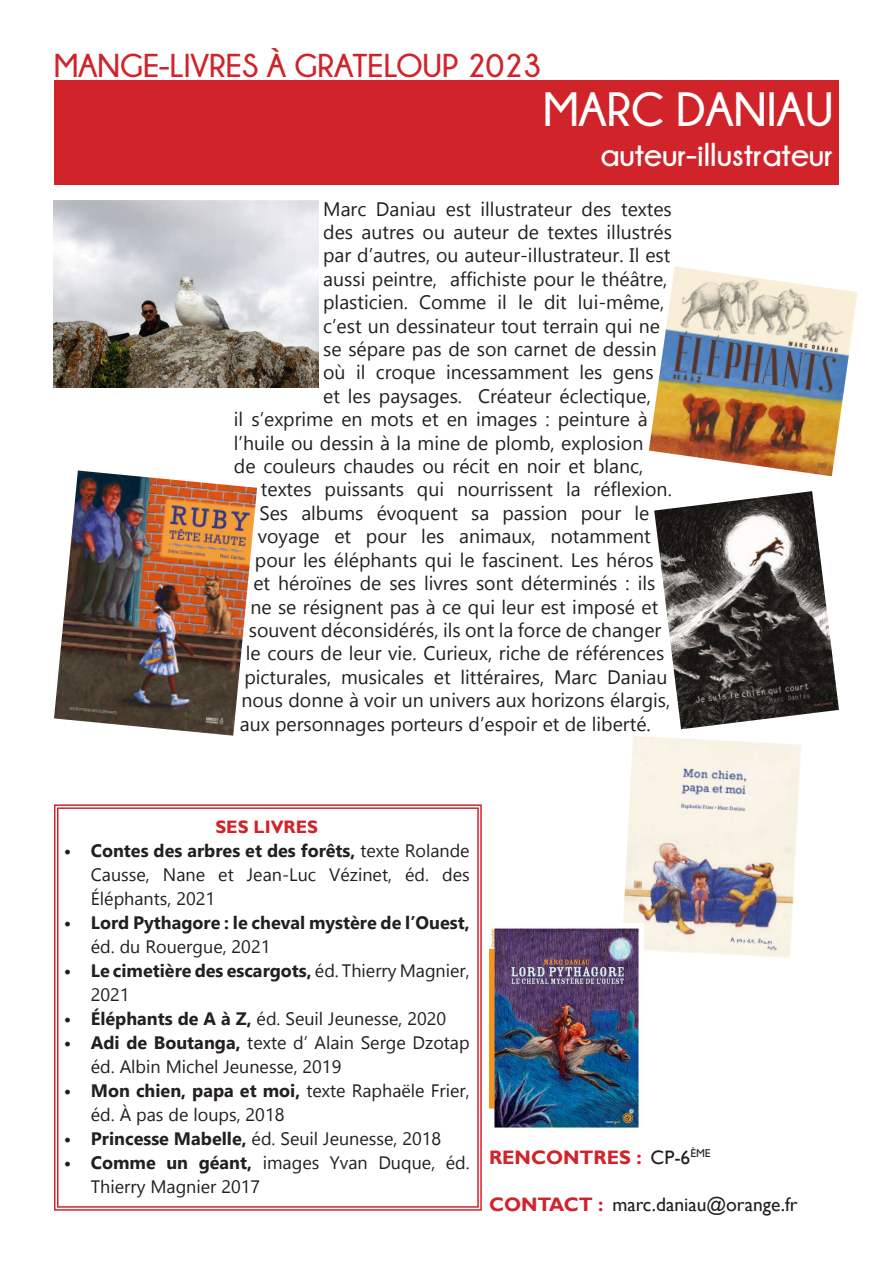
<style>
.page{position:relative;width:893px;height:1263px;background:#fff}
.page>*{position:absolute;margin:0;border:0;box-sizing:border-box;transform-origin:0 0}
.t1{font:700 48px "Champagne&Limousines";color:#fff}
.t2{font:700 33px "Champagne&Limousines";color:#d1232a}
.t3{font:700 33px "Champagne&Limousines";color:#fff}
.t4{font:19.5px "Gadugi";color:#231f20}
.t5{font:19.5px "Gill Sans";color:#231f20}
.t6{font:700 19.5px "Gill Sans";color:#d1232a}
.t7{font:18px/24px "Gadugi";color:#231f20}
.t8{font:700 18px/24px "Gadugi";color:#231f20}
.t9{font:700 18px "Gill Sans";color:#d1232a}
.s1{font-weight:700}
.s2{font-weight:400}
.s3{font-weight:400;color:#231f20}
.s4{font-weight:700;color:#d1232a}
</style>
<div class="page">
<div style="left:54px;top:80px;width:785px;height:105px;background:#d1232a"></div>
<svg style="left:54px;top:804px;width:428px;height:407px"></svg>
<img style="left:53px;top:200px;width:266px;height:188px">
<img style="left:649px;top:266px;width:209px;height:210px">
<img style="left:654px;top:491px;width:185px;height:238px">
<img style="left:623px;top:736px;width:178px;height:222px">
<img style="left:54px;top:470px;width:203px;height:266px">
<img style="left:489px;top:923px;width:154px;height:206px">
<p class="t2" style="left:54px;top:48px;width:489px">MANGE-LIVRES À GRATELOUP 2023</p>
<p class="t1" style="left:543px;top:83px;width:292px">MARC DANIAU</p>
<p class="t3" style="left:600px;top:136px;width:235px">auteur-illustrateur</p>
<p class="t4" style="left:323px;top:197px;width:350px">Marc Daniau est illustrateur des textes</p>
<p class="t4" style="left:323px;top:220px;width:350px">des autres ou auteur de textes illustrés</p>
<p class="t4" style="left:323px;top:244px;width:349px">par d’autres, ou auteur-illustrateur. Il est</p>
<p class="t4" style="left:323px;top:267px;width:346px">aussi peintre, affichiste pour le théâtre,</p>
<p class="t4" style="left:323px;top:291px;width:343px">plasticien. Comme il le dit lui-même,</p>
<p class="t4" style="left:323px;top:314px;width:338px">c’est un dessinateur tout terrain qui ne</p>
<p class="t4" style="left:323px;top:337px;width:335px">se sépare pas de son carnet de dessin</p>
<p class="t4" style="left:323px;top:361px;width:332px">où il croque incessamment les gens</p>
<p class="t4" style="left:323px;top:384px;width:329px">et les paysages. Créateur éclectique,</p>
<p class="t4" style="left:234px;top:408px;width:416px">il s’exprime en mots et en images : peinture à</p>
<p class="t4" style="left:234px;top:431px;width:411px">l’huile ou dessin à la mine de plomb, explosion</p>
<p class="t4" style="left:234px;top:454px;width:411px">de couleurs chaudes ou récit en noir et blanc,</p>
<p class="t4" style="left:261px;top:478px;width:413px">textes puissants qui nourrissent la réflexion.</p>
<p class="t4" style="left:259px;top:501px;width:391px">Ses albums évoquent sa passion pour le</p>
<p class="t4" style="left:258px;top:525px;width:395px">voyage et pour les animaux, notamment</p>
<p class="t4" style="left:255px;top:548px;width:401px">pour les éléphants qui le fascinent. Les héros</p>
<p class="t4" style="left:253px;top:571px;width:403px">et héroïnes de ses livres sont déterminés : ils</p>
<p class="t4" style="left:250px;top:595px;width:410px">ne se résignent pas à ce qui leur est imposé et</p>
<p class="t4" style="left:249px;top:618px;width:414px">souvent déconsidérés, ils ont la force de changer</p>
<p class="t4" style="left:246px;top:642px;width:420px">le cours de leur vie. Curieux, riche de références</p>
<p class="t4" style="left:244px;top:665px;width:424px">picturales, musicales et littéraires, Marc Daniau</p>
<p class="t4" style="left:241px;top:688px;width:431px">nous donne à voir un univers aux horizons élargis,</p>
<p class="t4" style="left:240px;top:712px;width:412px">aux personnages porteurs d’espoir et de liberté.</p>
<p class="t9" style="left:215px;top:816px;width:104px">SES LIVRES</p>
<p class="t7" style="left:91px;top:839px;width:380px;text-align:justify;text-indent:-27px"><span class="s1">• Contes des arbres et des forêts,</span> texte Rolande Causse, Nane et Jean-Luc Vézinet, éd. des Éléphants, 2021</p>
<p class="t8" style="left:91px;top:911px;width:380px;text-indent:-27px">• Lord Pythagore : le cheval mystère de l’Ouest, <span class="s2">éd. du Rouergue, 2021</span></p>
<p class="t8" style="left:91px;top:959px;width:380px;text-indent:-27px">• Le cimetière des escargots, <span class="s2">éd. Thierry Magnier,<br>2021</span></p>
<p class="t7" style="left:64px;top:1007px;width:384px"><span class="s1">• Éléphants de A à Z,</span> éd. Seuil Jeunesse, 2020</p>
<p class="t7" style="left:91px;top:1031px;width:380px;text-indent:-27px"><span class="s1">• Adi de Boutanga,</span> texte d’ Alain Serge Dzotap éd. Albin Michel Jeunesse, 2019</p>
<p class="t7" style="left:91px;top:1079px;width:380px;text-indent:-27px"><span class="s1">• Mon chien, papa et moi,</span> texte Raphaële Frier, éd. À pas de loups, 2018</p>
<p class="t7" style="left:64px;top:1127px;width:379px"><span class="s1">• Princesse Mabelle,</span> éd. Seuil Jeunesse, 2018</p>
<p class="t7" style="left:91px;top:1151px;width:380px;text-indent:-27px"><span class="s1">• Comme un géant,</span> images Yvan Duque, éd.<br>Thierry Magnier 2017</p>
<p class="t6" style="left:489px;top:1145px;width:223px">RENCONTRES : <span class="s3">CP-6</span><sup>ÈME</sup></p>
<p class="t5" style="left:489px;top:1193px;width:310px"><span class="s4">CONTACT :</span> marc.daniau@orange.fr</p>
</div>
